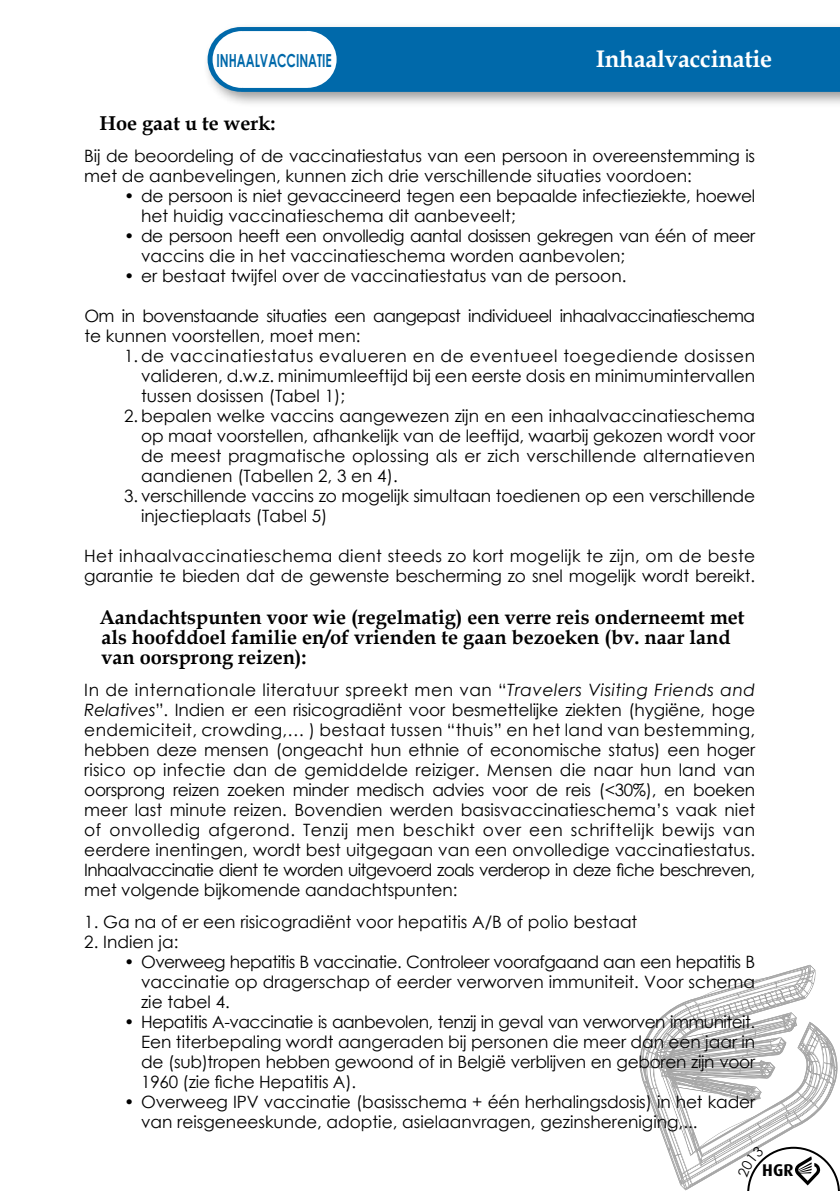
<style>
.page{position:relative;width:840px;height:1191px;background:#fff}
.page>*{position:absolute;margin:0;border:0;box-sizing:border-box;transform-origin:0 0}
.t1{font:700 24px "Book Antiqua";letter-spacing:-.01em;color:#fff}
.t2{font:700 20px/20px "Book Antiqua";color:#000}
.t3{font:700 18px "Century Gothic";color:#0069aa;scale:.67 1}
.t4{font:17px/20px "Century Gothic";color:#000;text-align:justify}
.t5{font:17px/20px "Century Gothic";letter-spacing:-.03em;color:#000}
.t6{font:17px/20px "Century Gothic";letter-spacing:-.02em;color:#000}
.t7{font:700 17px "Dax";color:#000}
.s1{font-style:italic}
</style>
<div class="page">
<div style="left:203px;top:22px;width:636px;height:87px;background:#000;opacity:.4"></div>
<div style="left:207px;top:27px;width:632px;height:65px;background:#0069aa"></div>
<svg style="left:212px;top:31px;width:124px;height:57px"></svg>
<svg style="left:639px;top:965px;width:200px;height:226px"></svg>
<p class="t3" style="left:216px;top:46px;width:173px">INHAALVACCINATIE</p>
<h1 class="t1" style="left:595px;top:42px;width:178px">Inhaalvaccinatie</h1>
<p class="t2" style="left:99px;top:113px;width:178px">Hoe gaat u te werk:</p>
<p class="t4" style="left:84px;top:145px;width:672px">Bij de beoordeling of de vaccinatiestatus van een persoon in overeenstemming is met de aanbevelingen, kunnen zich drie verschillende situaties voordoen:</p>
<p class="t6" style="left:141px;top:185px;width:615px;text-indent:-17px">• de persoon is niet gevaccineerd tegen een bepaalde infectieziekte, hoewel het huidig vaccinatieschema dit aanbeveelt;</p>
<p class="t5" style="left:141px;top:225px;width:615px;text-indent:-17px">• de persoon heeft een onvolledig aantal dosissen gekregen van één of meer vaccins die in het vaccinatieschema worden aanbevolen;</p>
<p class="t4" style="left:124px;top:265px;width:503px">• er bestaat twijfel over de vaccinatiestatus van de persoon.</p>
<p class="t5" style="left:84px;top:305px;width:672px">Om in bovenstaande situaties een aangepast individueel inhaalvaccinatieschema te kunnen voorstellen, moet men:</p>
<p class="t4" style="left:141px;top:345px;width:615px;text-indent:-17px">1.de vaccinatiestatus evalueren en de eventueel toegediende dosissen valideren, d.w.z. minimumleeftijd bij een eerste dosis en minimumintervallen tussen dosissen (Tabel 1);</p>
<p class="t4" style="left:141px;top:405px;width:615px;text-indent:-17px">2. bepalen welke vaccins aangewezen zijn en een inhaalvaccinatieschema op maat voorstellen, afhankelijk van de leeftijd, waarbij gekozen wordt voor de meest pragmatische oplossing als er zich verschillende alternatieven aandienen (Tabellen 2, 3 en 4).</p>
<p class="t4" style="left:141px;top:485px;width:615px;text-indent:-17px">3. verschillende vaccins zo mogelijk simultaan toedienen op een verschillende injectieplaats (Tabel 5)</p>
<p class="t4" style="left:84px;top:545px;width:672px">Het inhaalvaccinatieschema dient steeds zo kort mogelijk te zijn, om de beste garantie te bieden dat de gewenste bescherming zo snel mogelijk wordt bereikt.</p>
<p class="t2" style="left:99px;top:607px;width:646px">Aandachtspunten voor wie (regelmatig) een verre reis onderneemt met als hoofddoel familie en/of vrienden te gaan bezoeken (bv. naar land van oorsprong reizen):</p>
<p class="t4" style="left:84px;top:679px;width:672px">In de internationale literatuur spreekt men van “<span class="s1">Travelers Visiting Friends and Relatives</span>”. Indien er een risicogradiënt voor besmettelijke ziekten (hygiëne, hoge endemiciteit, crowding,… ) bestaat tussen “thuis” en het land van bestemming, hebben deze mensen (ongeacht hun ethnie of economische status) een hoger risico op infectie dan de gemiddelde reiziger. Mensen die naar hun land van oorsprong reizen zoeken minder medisch advies voor de reis (&lt;30%), en boeken meer last minute reizen. Bovendien werden basisvaccinatieschema’s vaak niet of onvolledig afgerond. Tenzij men beschikt over een schriftelijk bewijs van eerdere inentingen, wordt best uitgegaan van een onvolledige vaccinatiestatus.<br>Inhaalvaccinatie dient te worden uitgevoerd zoals verderop in deze fiche beschreven, met volgende bijkomende aandachtspunten:</p>
<p class="t4" style="left:84px;top:911px;width:554px">1. Ga na of er een risicogradiënt voor hepatitis A/B of polio bestaat</p>
<p class="t4" style="left:84px;top:931px;width:95px">2. Indien ja:</p>
<p class="t4" style="left:141px;top:951px;width:615px;text-indent:-17px">• Overweeg hepatitis B vaccinatie. Controleer voorafgaand aan een hepatitis B vaccinatie op dragerschap of eerder verworven immuniteit. Voor schema zie tabel 4.</p>
<p class="t4" style="left:141px;top:1011px;width:615px;text-indent:-17px">• Hepatitis A-vaccinatie is aanbevolen, tenzij in geval van verworven immuniteit.<br>Een titerbepaling wordt aangeraden bij personen die meer dan een jaar in de (sub)tropen hebben gewoond of in België verblijven en geboren zijn voor 1960 (zie fiche Hepatitis A).</p>
<p class="t4" style="left:141px;top:1091px;width:615px;text-indent:-17px">• Overweeg IPV vaccinatie (basisschema + één herhalingsdosis) in het kader van reisgeneeskunde, adoptie, asielaanvragen, gezinshereniging,...</p>
<p class="t7" style="left:761px;top:1160px;width:33px">HGR</p>
</div>
